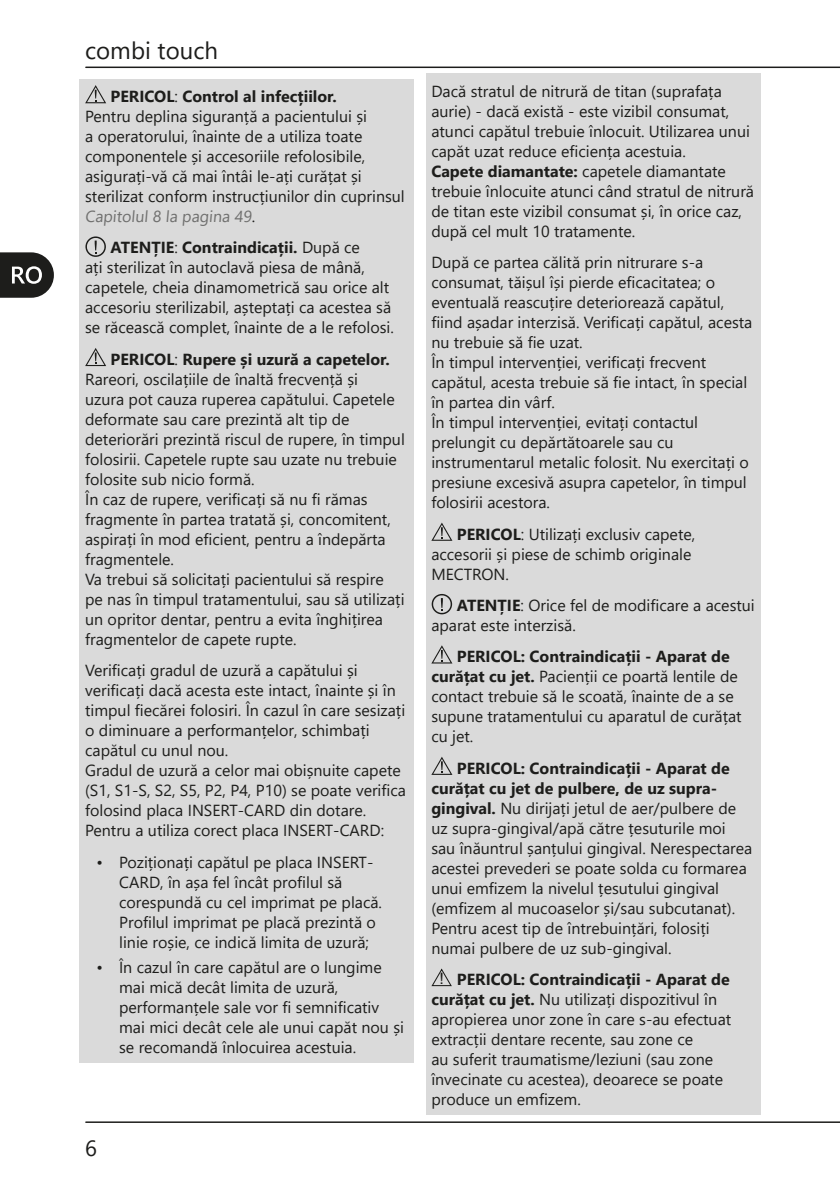
<style>
.page{position:relative;width:840px;height:1191px;background:#fff}
.page>*{position:absolute;margin:0;border:0;box-sizing:border-box;transform-origin:0 0}
.t1{font:24px "Segoe UI";color:#1d1d1b}
.t2{font:22px "Segoe UI";color:#1d1d1b}
.Testo_Note{font:16px/20px "Segoe UI";color:#1d1d1b}
.s1{font-weight:700}
.s2{color:#70706f}
</style>
<div class="page">
<hr style="left:86px;top:67px;width:753px;height:1px;background:#1d1d1b">
<hr style="left:86px;top:1121px;width:753px;height:2px;background:#1d1d1b">
<svg style="left:0;top:252px;width:54px;height:46px"></svg>
<div style="left:79px;top:79px;width:335px;height:152px;background:#dadada"></div>
<div style="left:79px;top:230px;width:335px;height:112px;background:#dadada"></div>
<div style="left:79px;top:342px;width:335px;height:312px;background:#dadada"></div>
<div style="left:79px;top:653px;width:335px;height:192px;background:#dadada"></div>
<div style="left:79px;top:844px;width:335px;height:112px;background:#dadada"></div>
<div style="left:79px;top:950px;width:335px;height:112px;background:#dadada"></div>
<svg style="left:85px;top:85px;width:21px;height:18px"></svg>
<svg style="left:85px;top:236px;width:21px;height:21px"></svg>
<svg style="left:85px;top:348px;width:21px;height:18px"></svg>
<div style="left:425px;top:74px;width:335px;height:172px;background:#dadada"></div>
<div style="left:425px;top:245px;width:335px;height:272px;background:#dadada"></div>
<div style="left:425px;top:516px;width:335px;height:72px;background:#dadada"></div>
<div style="left:425px;top:588px;width:335px;height:52px;background:#dadada"></div>
<div style="left:425px;top:639px;width:335px;height:112px;background:#dadada"></div>
<div style="left:425px;top:750px;width:335px;height:212px;background:#dadada"></div>
<div style="left:425px;top:962px;width:335px;height:152px;background:#dadada"></div>
<svg style="left:431px;top:522px;width:21px;height:19px"></svg>
<svg style="left:431px;top:594px;width:21px;height:20px"></svg>
<svg style="left:431px;top:645px;width:21px;height:18px"></svg>
<svg style="left:431px;top:757px;width:21px;height:18px"></svg>
<svg style="left:431px;top:968px;width:21px;height:19px"></svg>
<h1 class="t1" style="left:85px;top:28px;width:134px">combi touch</h1>
<p class="Testo_Note" style="left:85px;top:85px;width:321px;text-indent:25px"><span class="s1">PERICOL</span>: <span class="s1">Control al infecțiilor.<br></span>Pentru deplina siguranță a pacientului și<br>a operatorului, înainte de a utiliza toate componentele și accesoriile refolosibile, asigurați-vă că mai întâi le-ați curățat și sterilizat conform instrucțiunilor din cuprinsul <span class="s2">Capitolul 8 la pagina 49</span>.</p>
<p class="Testo_Note" style="left:85px;top:236px;width:310px;text-indent:25px"><span class="s1">ATENȚIE</span>: <span class="s1">Contraindicații.</span> După ce<br>ați sterilizat în autoclavă piesa de mână, capetele, cheia dinamometrică sau orice alt accesoriu sterilizabil, așteptați ca acestea să se răcească complet, înainte de a le refolosi.</p>
<p class="Testo_Note" style="left:85px;top:348px;width:321px;text-indent:25px"><span class="s1">PERICOL</span>: <span class="s1">Rupere și uzură a capetelor.<br></span>Rareori, oscilațiile de înaltă frecvență și<br>uzura pot cauza ruperea capătului. Capetele deformate sau care prezintă alt tip de deteriorări prezintă riscul de rupere, în timpul folosirii. Capetele rupte sau uzate nu trebuie folosite sub nicio formă.<br>În caz de rupere, verificați să nu fi rămas fragmente în partea tratată și, concomitent, aspirați în mod eficient, pentru a îndepărta fragmentele.<br>Va trebui să solicitați pacientului să respire pe nas în timpul tratamentului, sau să utilizați un opritor dentar, pentru a evita înghițirea fragmentelor de capete rupte.</p>
<p class="Testo_Note" style="left:85px;top:659px;width:322px">Verificați gradul de uzură a capătului și verificați dacă acesta este intact, înainte și în timpul fiecărei folosiri. În cazul în care sesizați o diminuare a performanțelor, schimbați capătul cu unul nou.<br>Gradul de uzură a celor mai obișnuite capete (S1, S1-S, S2, S5, P2, P4, P10) se poate verifica folosind placa INSERT-CARD din dotare.<br>Pentru a utiliza corect placa INSERT-CARD:</p>
<p class="Testo_Note" style="left:119px;top:850px;width:264px;text-indent:-23px">• Poziționați capătul pe placa INSERT-CARD, în așa fel încât profilul să corespundă cu cel imprimat pe placă.<br>Profilul imprimat pe placă prezintă o linie roșie, ce indică limita de uzură;</p>
<p class="Testo_Note" style="left:119px;top:956px;width:286px;text-indent:-23px">• În cazul în care capătul are o lungime mai mică decât limita de uzură, performanțele sale vor fi semnificativ mai mici decât cele ale unui capăt nou și se recomandă înlocuirea acestuia.</p>
<h2 class="t2" style="left:85px;top:1127px;width:13px">6</h2>
<p class="Testo_Note" style="left:431px;top:80px;width:324px">Dacă stratul de nitrură de titan (suprafața aurie) - dacă există - este vizibil consumat, atunci capătul trebuie înlocuit. Utilizarea unui capăt uzat reduce eficiența acestuia.<br><span class="s1">Capete diamantate:</span> capetele diamantate trebuie înlocuite atunci când stratul de nitrură de titan este vizibil consumat și, în orice caz, după cel mult 10 tratamente.</p>
<p class="Testo_Note" style="left:431px;top:251px;width:322px">După ce partea călită prin nitrurare s-a consumat, tăișul își pierde eficacitatea; o eventuală reascuțire deteriorează capătul, fiind așadar interzisă. Verificați capătul, acesta nu trebuie să fie uzat.<br>În timpul intervenției, verificați frecvent capătul, acesta trebuie să fie intact, în special în partea din vârf.<br>În timpul intervenției, evitați contactul prelungit cu depărtătoarele sau cu instrumentarul metalic folosit. Nu exercitați o presiune excesivă asupra capetelor, în timpul folosirii acestora.</p>
<p class="Testo_Note" style="left:431px;top:522px;width:265px;text-indent:25px"><span class="s1">PERICOL</span>: Utilizați exclusiv capete, accesorii și piese de schimb originale<br>MECTRON.</p>
<p class="Testo_Note" style="left:431px;top:594px;width:325px;text-indent:25px"><span class="s1">ATENȚIE</span>: Orice fel de modificare a acestui aparat este interzisă.</p>
<p class="Testo_Note" style="left:431px;top:645px;width:311px;text-indent:25px"><span class="s1">PERICOL: Contraindicații - Aparat de curățat cu jet.</span> Pacienții ce poartă lentile de contact trebuie să le scoată, înainte de a se supune tratamentului cu aparatul de curățat cu jet.</p>
<p class="Testo_Note" style="left:431px;top:756px;width:322px;text-indent:25px"><span class="s1">PERICOL: Contraindicații - Aparat de curățat cu jet de pulbere, de uz supra&shy;gingival.</span> Nu dirijați jetul de aer/pulbere de uz supra-gingival/apă către țesuturile moi sau înăuntrul șanțului gingival. Nerespectarea acestei prevederi se poate solda cu formarea unui emfizem la nivelul țesutului gingival (emfizem al mucoaselor și/sau subcutanat).<br>Pentru acest tip de întrebuințări, folosiți numai pulbere de uz sub-gingival.</p>
<p class="Testo_Note" style="left:431px;top:968px;width:301px;text-indent:25px"><span class="s1">PERICOL: Contraindicații - Aparat de curățat cu jet.</span> Nu utilizați dispozitivul în apropierea unor zone în care s-au efectuat extracții dentare recente, sau zone ce<br>au suferit traumatisme/leziuni (sau zone învecinate cu acestea), deoarece se poate produce un emfizem.</p>
</div>
